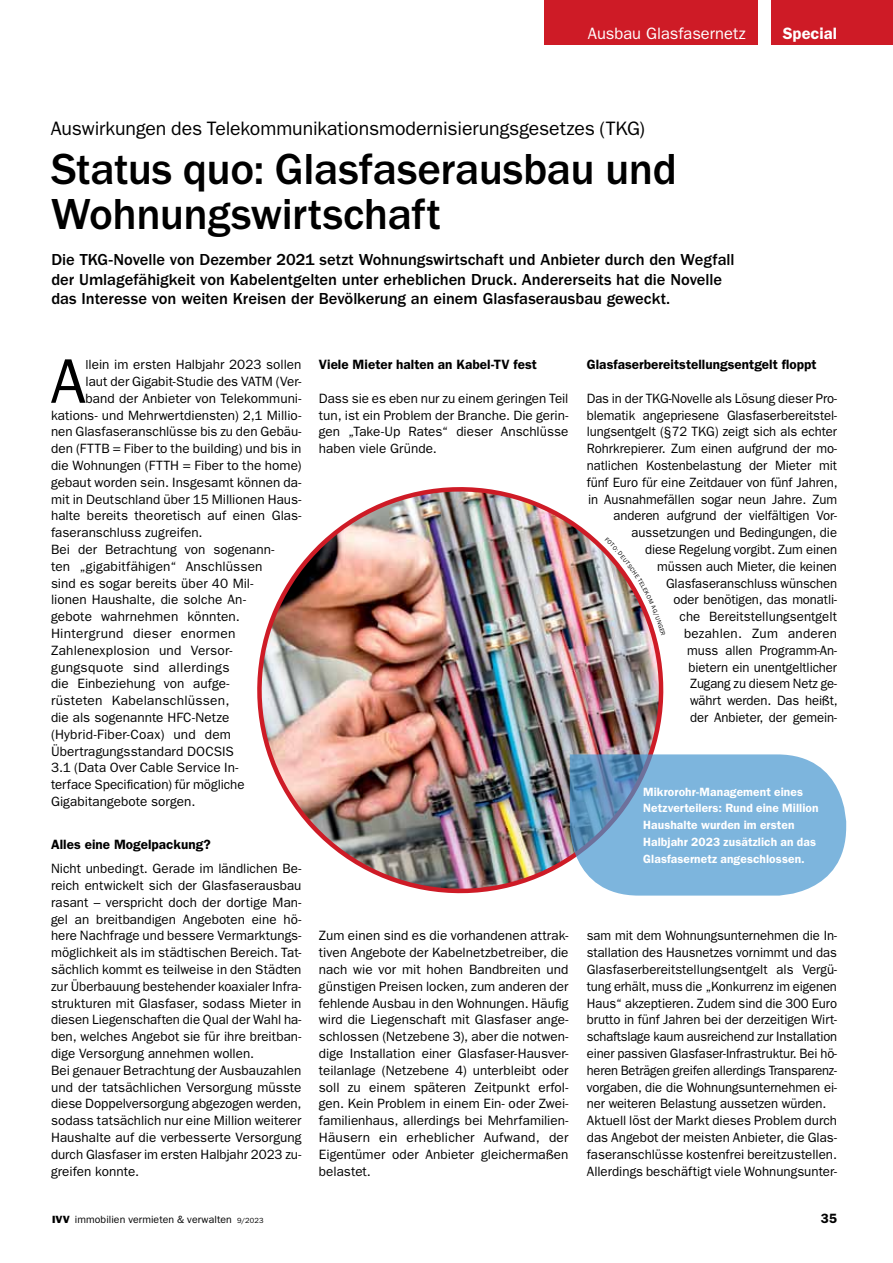
<style>
.page{position:relative;width:893px;height:1263px;background:#fff}
.page>*{position:absolute;margin:0;border:0;box-sizing:border-box;transform-origin:0 0}
.t1{font:63.3px "ITC Franklin Gothic Std";color:#000}
.t2{font:500 45px/45px "ITC Franklin Gothic Std";letter-spacing:-.01em;color:#000}
.t3{font:19.5px "ITC Franklin Gothic Std";letter-spacing:-.005em;color:#000}
.t4{font:500 16.5px/19.5px "ITC Franklin Gothic Std";color:#000}
.t5{font:16.5px "ITC Franklin Gothic Std";color:#fff}
.t6{font:600 16.5px "ITC Franklin Gothic Std";color:#fff}
.t7{font:13.5px/16.8px "ITC Franklin Gothic Std";color:#000}
.t8{font:600 13.5px "ITC Franklin Gothic Std";letter-spacing:.005em;color:#000}
.t9{font:13.5px "ITC Franklin Gothic Std";letter-spacing:.02em;color:#000}
.t10{font:600 12px/16.8px "ITC Franklin Gothic Std";letter-spacing:.01em;color:#fff}
.t11{font:10.5px "ITC Franklin Gothic Std";letter-spacing:.005em;color:#000}
.s1{font-size:13.05px}
.s2{font-family:"ITC Franklin Gothic Std Hvy"}
.s3{font-size:7.5px}
</style>
<div class="page">
<div style="left:544px;top:0;width:349px;height:44px;background:#ce1b26"></div>
<img style="left:257px;top:487px;width:426px;height:409px">
<svg style="left:570px;top:754px;width:276px;height:141px;background:#81b3d9"></svg>
<svg style="left:758px;top:44px;width:13px;height:1px"></svg>
<img style="left:605px;top:537px;width:60px;height:99px">
<p class="t5" style="left:588px;top:24px;width:159px">Ausbau Glasfasernetz</p>
<p class="t6" style="left:783px;top:24px;width:56px">Special</p>
<h3 class="t3" style="left:51px;top:117px;width:596px">Auswirkungen des Telekommunikationsmodernisierungsgesetzes (TKG)</h3>
<h2 class="t2" style="left:51px;top:147px;width:627px">Status quo: Glasfaserausbau und<br>Wohnungswirtschaft</h2>
<p class="t4" style="left:51px;top:250px;width:685px">Die TKG-Novelle von Dezember 2021 setzt Wohnungswirtschaft und Anbieter durch den Wegfall der Umlagefähigkeit von Kabelentgelten unter erheblichen Druck. Andererseits hat die Novelle das Interesse von weiten Kreisen der Bevölkerung an einem Glasfaserausbau geweckt.</p>
<h1 class="t1" style="left:51px;top:345px;width:37px">A</h1>
<p class="t7" style="left:86px;top:356px;width:217px"><span class="s1">l</span>lein im ersten Halbjahr 2023 sollen</p>
<p class="t7" style="left:86px;top:373px;width:217px">laut der Gigabit-Studie des VATM (Ver-</p>
<p class="t7" style="left:86px;top:390px;width:217px">band der Anbieter von Telekommuni-</p>
<p class="t7" style="left:51px;top:407px;width:252px">kations- und Mehrwertdiensten) 2,1 Millio-</p>
<p class="t7" style="left:51px;top:423px;width:252px">nen Glasfaseranschlüsse bis zu den Gebäu-</p>
<p class="t7" style="left:51px;top:440px;width:252px">den (FTTB = Fiber to the building) und bis in</p>
<p class="t7" style="left:51px;top:457px;width:252px">die Wohnungen (FTTH = Fiber to the home)</p>
<p class="t7" style="left:51px;top:474px;width:252px">gebaut worden sein. Insgesamt können da-</p>
<p class="t7" style="left:51px;top:491px;width:252px">mit in Deutschland über 15 Millionen Haus-</p>
<p class="t7" style="left:51px;top:507px;width:252px">halte bereits theoretisch auf einen Glas-</p>
<p class="t7" style="left:51px;top:524px;width:153px">faseranschluss zugreifen.</p>
<p class="t7" style="left:51px;top:541px;width:225px">Bei der Betrachtung von sogenann-</p>
<p class="t7" style="left:51px;top:558px;width:213px">ten „gigabitfähigen“ Anschlüssen</p>
<p class="t7" style="left:51px;top:575px;width:204px">sind es sogar bereits über 40 Mil-</p>
<p class="t7" style="left:51px;top:591px;width:196px">lionen Haushalte, die solche An-</p>
<p class="t7" style="left:51px;top:608px;width:190px">gebote wahrnehmen könnten.</p>
<p class="t9" style="left:51px;top:626px;width:186px">Hintergrund dieser enormen</p>
<p class="t7" style="left:51px;top:642px;width:183px">Zahlenexplosion und Versor-</p>
<p class="t9" style="left:51px;top:659px;width:180px">gungsquote sind allerdings</p>
<p class="t7" style="left:51px;top:675px;width:180px">die Einbeziehung von aufge-</p>
<p class="t7" style="left:51px;top:692px;width:180px">rüsteten Kabelanschlüssen,</p>
<p class="t7" style="left:51px;top:709px;width:180px">die als sogenannte HFC-Netze</p>
<p class="t7" style="left:51px;top:726px;width:182px">(Hybrid-Fiber-Coax) und dem</p>
<p class="t7" style="left:51px;top:743px;width:184px">Übertragungsstandard DOCSIS</p>
<p class="t7" style="left:51px;top:759px;width:189px">3.1 (Data Over Cable Service In-</p>
<p class="t7" style="left:51px;top:776px;width:195px">terface Specification) für mögliche</p>
<p class="t7" style="left:51px;top:793px;width:146px">Gigabitangebote sorgen.</p>
<p class="t8" style="left:51px;top:837px;width:161px">Alles eine Mogelpackung?</p>
<p class="t7" style="left:51px;top:860px;width:252px">Nicht unbedingt. Gerade im ländlichen Be&shy;reich entwickelt sich der Glasfaserausbau rasant – verspricht doch der dortige Man&shy;gel an breitbandigen Angeboten eine hö&shy;here Nachfrage und bessere Vermarktungs&shy;möglichkeit als im städtischen Bereich. Tat&shy;sächlich kommt es teilweise in den Städten zur Überbauung bestehender koaxialer Infra&shy;strukturen mit Glasfaser, sodass Mieter in diesen Liegenschaften die Qual der Wahl ha&shy;ben, welches Angebot sie für ihre breitban&shy;dige Versorgung annehmen wollen.<br>Bei genauer Betrachtung der Ausbauzahlen und der tatsächlichen Versorgung müsste diese Doppelversorgung abgezogen werden, sodass tatsächlich nur eine Million weiterer Haushalte auf die verbesserte Versorgung durch Glasfaser im ersten Halbjahr 2023 zu&shy;greifen konnte.</p>
<p class="t11" style="left:52px;top:1214px;width:213px"><span class="s2">IVV</span> immobilien vermieten &amp; verwalten <span class="s3">9/2023</span></p>
<p class="t8" style="left:319px;top:357px;width:220px">Viele Mieter halten an Kabel-TV fest</p>
<p class="t7" style="left:319px;top:390px;width:251px;text-align:justify">Dass sie es eben nur zu einem geringen Teil tun, ist ein Problem der Branche. Die gerin&shy;gen „Take-Up Rates“ dieser Anschlüsse haben viele Gründe.</p>
<p class="t7" style="left:319px;top:927px;width:251px;text-align:justify">Zum einen sind es die vorhandenen attrak&shy;tiven Angebote der Kabelnetzbetreiber, die nach wie vor mit hohen Bandbreiten und günstigen Preisen locken, zum anderen der fehlende Ausbau in den Wohnungen. Häufig wird die Liegenschaft mit Glasfaser ange&shy;schlossen (Netzebene 3), aber die notwen&shy;dige Installation einer Glasfaser-Hausver&shy;teilanlage (Netzebene 4) unterbleibt oder soll zu einem späteren Zeitpunkt erfol&shy;gen. Kein Problem in einem Ein- oder Zwei&shy;familienhaus, allerdings bei Mehrfamilien-Häusern ein erheblicher Aufwand, der Eigentümer oder Anbieter gleichermaßen belastet.</p>
<p class="t8" style="left:587px;top:357px;width:231px">Glasfaserbereitstellungsentgelt floppt</p>
<p class="t7" style="left:587px;top:390px;width:252px;text-align:right">Das in der TKG-Novelle als Lösung dieser Pro&shy;blematik angepriesene Glasfaserbereitstel&shy;lungsentgelt (§72 TKG) zeigt sich als echter Rohrkrepierer. Zum einen aufgrund der mo&shy;natlichen Kostenbelastung der Mieter mit fünf Euro für eine Zeitdauer von fünf Jahren, in Ausnahmefällen sogar neun Jahre. Zum anderen aufgrund der vielfältigen Vor&shy;aussetzungen und Bedingungen, die<br>diese Regelung vorgibt. Zum einen<br>müssen auch Mieter, die keinen Glasfaseranschluss wünschen<br>oder benötigen, das monatli-<br>che Bereitstellungsentgelt<br>bezahlen. Zum anderen<br>muss allen Programm-An-<br>bietern ein unentgeltlicher<br>Zugang zu diesem Netz ge-<br>währt werden. Das heißt,<br>der Anbieter, der gemein-</p>
<p class="t10" style="left:643px;top:783px;width:177px">Mikrorohr-Management eines<br>Netzverteilers: Rund eine Million<br>Haushalte wurden im ersten<br>Halbjahr 2023 zusätzlich an das<br>Glasfasernetz angeschlossen.</p>
<p class="t7" style="left:587px;top:927px;width:252px">sam mit dem Wohnungsunternehmen die In&shy;stallation des Hausnetzes vornimmt und das Glasfaserbereitstellungsentgelt als Vergü&shy;tung erhält, muss die „Konkurrenz im eigenen Haus“ akzeptieren. Zudem sind die 300 Euro brutto in fünf Jahren bei der derzeitigen Wirt&shy;schaftslage kaum ausreichend zur Installation einer passiven Glasfaser-Infrastruktur. Bei hö&shy;heren Beträgen greifen allerdings Transparenz&shy;vorgaben, die die Wohnungsunternehmen ei&shy;ner weiteren Belastung aussetzen würden.<br>Aktuell löst der Markt dieses Problem durch das Angebot der meisten Anbieter, die Glas&shy;faseranschlüsse kostenfrei bereitzustellen.<br>Allerdings beschäftigt viele Wohnungsunter-</p>
<p class="t8" style="left:821px;top:1211px;width:18px">35</p>
</div>
